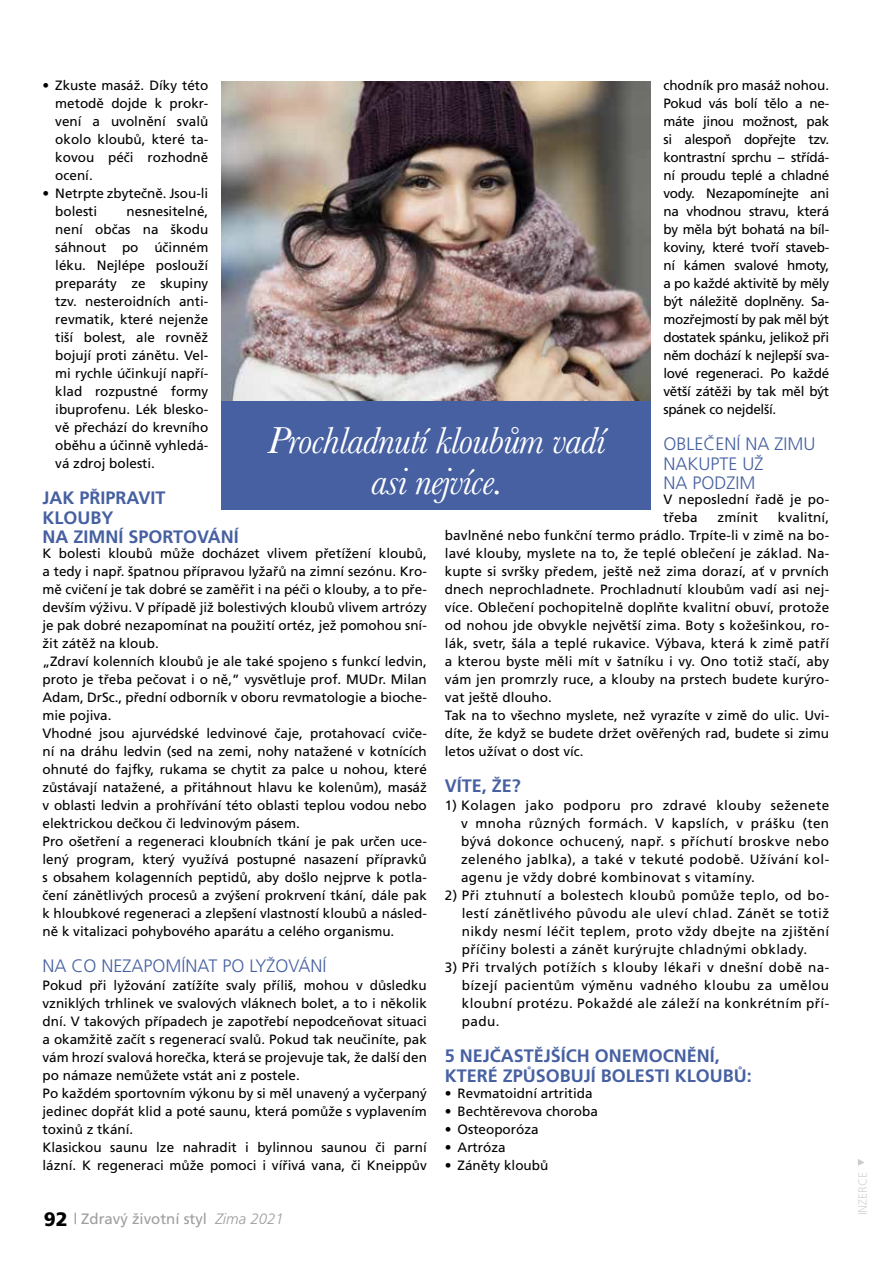
<style>
.page{position:relative;width:893px;height:1263px;background:#fff}
.page>*{position:absolute;margin:0;border:0;box-sizing:border-box;transform-origin:0 0}
.t1{font:italic 39px/40.5px "Baskerville MT Std";letter-spacing:-.02em;color:#fff;text-align:center}
.t2{font:700 18px/19.5px "Frutiger OT";color:#4660a1}
.t3{font:300 18px/19.5px "Frutiger OT";color:#4660a1}
.t4{font:15px "Frutiger CE";color:#9f9d9d}
.t5{font:13.5px/18px "Frutiger OT";color:#000;text-align:justify}
.t6{font:300 12px "Frutiger CE";color:#d4d4d4}
.s1{font-weight:900;font-size:19.5px;color:#000}
.s2{font-weight:300;font-style:italic}
</style>
<div class="page">
<svg style="left:858px;top:1159px;width:7px;height:6px"></svg>
<img style="left:221px;top:81px;width:430px;height:320px">
<div style="left:221px;top:401px;width:430px;height:108px;background:#4660a1"></div>
<p class="t5" style="left:663px;top:77px;width:167px">chodník pro masáž nohou.<br>Pokud vás bolí tělo a ne&shy;máte jinou možnost, pak si alespoň dopřejte tzv. kontrastní sprchu – střídá&shy;ní proudu teplé a chladné vody. Nezapomínejte ani na vhodnou stravu, která by měla být bohatá na bíl&shy;koviny, které tvoří staveb&shy;ní kámen svalové hmoty, a po každé aktivitě by měly být náležitě doplněny. Sa&shy;mozřejmostí by pak měl být dostatek spánku, jelikož při něm dochází k nejlepší sva&shy;lové regeneraci. Po každé větší zátěži by tak měl být spánek co nejdelší.</p>
<h2 class="t3" style="left:663px;top:434px;width:154px">OBLEČENÍ NA ZIMU<br>NAKUPTE UŽ<br>NA PODZIM</h2>
<p class="t5" style="left:663px;top:491px;width:167px">V neposlední řadě je po&shy;třeba</p>
<p class="t5" style="left:55px;top:77px;width:155px;text-indent:-13px">• Zkuste masáž. Díky této metodě dojde k prokr&shy;vení a uvolnění svalů okolo kloubů, které ta&shy;kovou péči rozhodně ocení.</p>
<p class="t5" style="left:55px;top:185px;width:155px;text-indent:-13px">• Netrpte zbytečně. Jsou-li bolesti</p>
<p class="t5" style="left:55px;top:203px;width:155px;text-indent:71px">nesnesitelné, není občas na škodu sáhnout po účinném léku. Nejlépe poslouží preparáty ze skupiny tzv. nesteroidních anti&shy;revmatik, které nejenže tiší bolest, ale rovněž bojují proti zánětu. Vel&shy;mi rychle účinkují napří&shy;klad rozpustné formy ibuprofenu. Lék blesko&shy;vě přechází do krevního oběhu a účinně vyhledá&shy;vá zdroj bolesti.</p>
<h2 class="t2" style="left:43px;top:488px;width:198px">JAK PŘIPRAVIT<br>KLOUBY<br>NA ZIMNÍ SPORTOVÁNÍ</h2>
<p class="t5" style="left:43px;top:545px;width:386px;text-align:left">K bolesti kloubů může docházet vlivem přetížení kloubů, a tedy i např. špatnou přípravou lyžařů na zimní sezónu. Kro&shy;mě cvičení je tak dobré se zaměřit i na péči o klouby, a to pře&shy;devším výživu. V případě již bolestivých kloubů vlivem artrózy je pak dobré nezapomínat na použití ortéz, jež pomohou sní&shy;žit zátěž na kloub.<br>„Zdraví kolenních kloubů je ale také spojeno s funkcí ledvin, proto je třeba pečovat i o ně,” vysvětluje prof. MUDr. Milan Adam, DrSc., přední odborník v oboru revmatologie a bioche&shy;mie pojiva.<br>Vhodné jsou ajurvédské ledvinové čaje, protahovací cviče&shy;ní na dráhu ledvin (sed na zemi, nohy natažené v kotnících ohnuté do fajfky, rukama se chytit za palce u nohou, které zůstávají natažené, a přitáhnout hlavu ke kolenům), masáž v oblasti ledvin a prohřívání této oblasti teplou vodou nebo elektrickou dečkou či ledvinovým pásem.<br>Pro ošetření a regeneraci kloubních tkání je pak určen uce&shy;lený program, který využívá postupné nasazení přípravků s obsahem kolagenních peptidů, aby došlo nejprve k potla&shy;čení zánětlivých procesů a zvýšení prokrvení tkání, dále pak k hloubkové regeneraci a zlepšení vlastností kloubů a násled&shy;ně k vitalizaci pohybového aparátu a celého organismu.</p>
<h2 class="t3" style="left:43px;top:956px;width:285px">NA CO NEZAPOMÍNAT PO LYŽOVÁNÍ</h2>
<p class="t5" style="left:43px;top:977px;width:386px;text-align:left">Pokud při lyžování zatížíte svaly příliš, mohou v důsledku vzniklých trhlinek ve svalových vláknech bolet, a to i několik dní. V takových případech je zapotřebí nepodceňovat situaci a okamžitě začít s regenerací svalů. Pokud tak neučiníte, pak vám hrozí svalová horečka, která se projevuje tak, že další den po námaze nemůžete vstát ani z postele.<br>Po každém sportovním výkonu by si měl unavený a vyčerpaný jedinec dopřát klid a poté saunu, která pomůže s vyplavením toxinů z tkání.<br>Klasickou saunu lze nahradit i bylinnou saunou či parní lázní. K regeneraci může pomoci i vířivá vana, či Kneippův</p>
<h1 class="t1" style="left:267px;top:420px;width:340px">Prochladnutí kloubům vadí asi nejvíce.</h1>
<p class="t5" style="left:445px;top:509px;width:386px;text-align:left;text-indent:333px">kvalitní, bavlněné nebo funkční termo prádlo. Trpíte-li v zimě na bo&shy;lavé klouby, myslete na to, že teplé oblečení je základ. Na&shy;kupte si svršky předem, ještě než zima dorazí, ať v prvních dnech neprochladnete. Prochladnutí kloubům vadí asi nej&shy;více. Oblečení pochopitelně doplňte kvalitní obuví, protože od nohou jde obvykle největší zima. Boty s kožešinkou, ro&shy;lák, svetr, šála a teplé rukavice. Výbava, která k zimě patří a kterou byste měli mít v šatníku i vy. Ono totiž stačí, aby vám jen promrzly ruce, a klouby na prstech budete kurýro&shy;vat ještě dlouho.<br>Tak na to všechno myslete, než vyrazíte v zimě do ulic. Uvi&shy;díte, že když se budete držet ověřených rad, budete si zimu letos užívat o dost víc.</p>
<h2 class="t2" style="left:445px;top:776px;width:78px">VÍTE, ŽE?</h2>
<p class="t5" style="left:461px;top:797px;width:370px;text-indent:-16px">1) Kolagen jako podporu pro zdravé klouby seženete v mnoha různých formách. V kapslích, v prášku (ten bývá dokonce ochucený, např. s příchutí broskve nebo zeleného jablka), a také v tekuté podobě. Užívání kol&shy;agenu je vždy dobré kombinovat s vitamíny.</p>
<p class="t5" style="left:462px;top:887px;width:369px;text-indent:-17px">2) Při ztuhnutí a bolestech kloubů pomůže teplo, od bo&shy;lestí zánětlivého původu ale uleví chlad. Zánět se totiž nikdy nesmí léčit teplem, proto vždy dbejte na zjištění příčiny bolesti a zánět kurýrujte chladnými obklady.</p>
<p class="t5" style="left:462px;top:959px;width:369px;text-indent:-17px">3) Při trvalých potížích s klouby lékaři v dnešní době na&shy;bízejí pacientům výměnu vadného kloubu za umělou kloubní protézu. Pokaždé ale záleží na konkrétním pří&shy;padu.</p>
<h2 class="t2" style="left:445px;top:1046px;width:309px">5 NEJČASTĚJŠÍCH ONEMOCNĚNÍ,<br>KTERÉ ZPŮSOBUJÍ BOLESTI KLOUBŮ:</h2>
<p class="t5" style="left:445px;top:1085px;width:149px">• Revmatoidní artritida</p>
<p class="t5" style="left:445px;top:1103px;width:155px">• Bechtěrevova choroba</p>
<p class="t5" style="left:445px;top:1121px;width:95px">• Osteoporóza</p>
<p class="t5" style="left:445px;top:1139px;width:62px">• Artróza</p>
<p class="t5" style="left:445px;top:1157px;width:105px">• Záněty kloubů</p>
<p class="t5" style="left:717px;top:509px;width:42px">zmínit</p>
<p class="t4" style="left:44px;top:1210px;width:241px"><span class="s1">92</span> | Zdravý životní styl <span class="s2">Zima 2021</span></p>
<p class="t6" style="left:856px;top:1215px;width:45px;rotate:-90deg">INZERCE</p>
</div>
